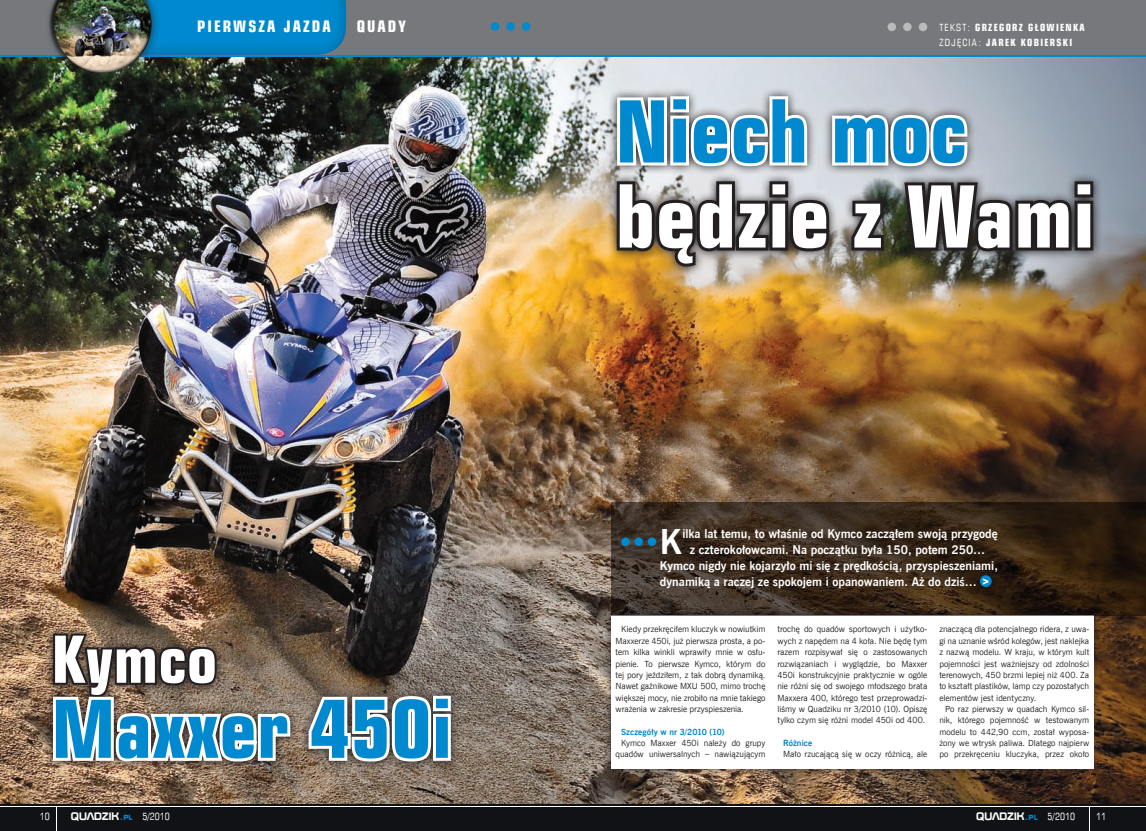
<style>
.page{position:relative;width:1146px;height:831px;background:#fff}
.page>*{position:absolute;margin:0;border:0;box-sizing:border-box;transform-origin:0 0}
.t1{font:85.7px "Square 721 Cn EU Bold";letter-spacing:.01em;color:#fff}
.t2{font:85.7px "Square 721 Cn EU Bold";letter-spacing:.01em;color:#0089cf}
.t3{font:80px "Square 721 Cn EU Bold";letter-spacing:.01em;color:#0089cf}
.t4{font:65px "Square 721 Cn EU Bold";letter-spacing:.01em;color:#fff}
.t5{font:34px "News Goth EU Bold";color:#fff}
.t6{font:16px "Square 721 Cn EU Bold";letter-spacing:.13em;color:#fff}
.t7{font:12px "News Goth EU Bold";color:#fff}
.t8{font:11px "Space Bd EU Normal";color:#fff}
.t9{font:10px/15px "Square 721 Cn EU Bold";letter-spacing:.13em;color:#fff}
.t10{font:10px "Square 721 Cn EU Normal";color:#fff}
.t11{font:8.5px/11.3px "News Goth EU Normal";color:#231f20;text-align:justify}
.t12{font:8.5px "News Goth EU Bold";letter-spacing:.005em;color:#0089cf}
.s1{font-family:"Square 721 Cn EU Normal"}
.s2{font-family:"Arial";font-weight:900;font-size:10px}
.s3{font-family:"Square 721 Cn EU Normal";font-size:16px;color:#0089cf}
.s4{font-size:10px;color:#0089cf}
.s5{font-family:"Square 721 Cn EU Normal";font-size:10px}
</style>
<div class="page">
<img style="left:0;top:57px;width:1145px;height:747px">
<div style="left:0;top:804px;width:573px;height:27px;background:#101216"></div>
<hr style="left:0;top:805px;width:573px;height:1px;background:#fff">
<svg style="left:56px;top:806px;width:1px;height:25px"></svg>
<div style="left:0;top:0;width:573px;height:55px;background:#76787b"></div>
<hr style="left:0;top:55px;width:573px;height:2px;background:#0089cf">
<svg style="left:490px;top:22px;width:9px;height:9px"></svg>
<div style="left:506px;top:22px;width:9px;height:9px;background:#0089cf;border-radius:50%"></div>
<div style="left:522px;top:22px;width:8px;height:9px;background:#0089cf;border-radius:50%"></div>
<div style="left:573px;top:804px;width:572px;height:27px;background:#101216"></div>
<hr style="left:573px;top:805px;width:572px;height:1px;background:#fff">
<div style="left:573px;top:0;width:572px;height:55px;background:#76787b"></div>
<hr style="left:573px;top:55px;width:572px;height:2px;background:#0089cf">
<div style="left:887px;top:23px;width:8px;height:8px;background:#babbbc;border-radius:50%"></div>
<div style="left:903px;top:23px;width:8px;height:8px;background:#babbbc;border-radius:50%"></div>
<div style="left:918px;top:23px;width:9px;height:8px;background:#babbbc;border-radius:50%"></div>
<svg style="left:606px;top:86px;width:495px;height:189px;background:#b2ac9f"></svg>
<img style="left:613px;top:57px;width:483px;height:245px">
<div style="left:601px;top:605px;width:501px;height:172px;background:#231f20;opacity:.75"></div>
<div style="left:611px;top:615px;width:482px;height:153px;background:#fff"></div>
<svg style="left:611px;top:502px;width:534px;height:113px;background:#36281b"></svg>
<div style="left:647px;top:537px;width:9px;height:9px;background:#0089cf;border-radius:50%"></div>
<div style="left:634px;top:537px;width:9px;height:9px;background:#0089cf;border-radius:50%"></div>
<div style="left:621px;top:537px;width:8px;height:9px;background:#0089cf;border-radius:50%"></div>
<div style="left:979px;top:575px;width:12px;height:12px;background:#0089cf;border-radius:50%"></div>
<svg style="left:43px;top:623px;width:416px;height:147px;background:#645649"></svg>
<svg style="left:50px;top:631px;width:243px;height:149px"></svg>
<svg style="left:305px;top:674px;width:149px;height:92px"></svg>
<svg style="left:162px;top:0;width:184px;height:73px;background:#0b74a6"></svg>
<div style="left:45px;top:0;width:117px;height:82px;background:#231f20;opacity:.16"></div>
<img style="left:56px;top:0;width:100px;height:78px">
<h3 class="t6" style="left:197px;top:16px;width:135px">PIERWSZA JAZDA</h3>
<h3 class="t6" style="left:356px;top:16px;width:51px">QUADY</h3>
<h3 class="t4" style="left:52px;top:618px;width:167px">Kymco</h3>
<h2 class="t3" style="left:52px;top:678px;width:401px">Maxxer 450i</h2>
<p class="t9" style="left:939px;top:20px;width:147px"><span class="s1">TEKST:</span> GRZEGORZ GŁOWIENKA<br><span class="s1">ZDJĘCIA:</span> JAREK KOBIERSKI</p>
<h1 class="t2" style="left:615px;top:77px;width:353px">Niech moc</h1>
<h1 class="t1" style="left:615px;top:162px;width:480px">będzie z Wami</h1>
<h3 class="t5" style="left:660px;top:520px;width:24px">K</h3>
<h3 class="t7" style="left:682px;top:525px;width:317px">ilka lat temu, to właśnie od Kymco zacząłem swoją przygodę</h3>
<h3 class="t7" style="left:689px;top:541px;width:297px">z czterokołowcami. Na początku była 150, potem 250…</h3>
<h3 class="t7" style="left:660px;top:557px;width:339px">Kymco nigdy nie kojarzyło mi się z prędkością, przyspieszeniami,</h3>
<h3 class="t7" style="left:660px;top:573px;width:330px">dynamiką a raczej ze spokojem i opanowaniem. Aż do dziś… <span class="s2">&gt;</span></h3>
<p class="t11" style="left:615px;top:624px;width:151px;text-indent:6px">Kiedy przekręciłem kluczyk w nowiutkim Maxxerze 450i, już pierwsza prosta, a po&shy;tem kilka winkli wprawiły mnie w osłu&shy;pienie. To pierwsze Kymco, którym do tej pory jeździłem, z tak dobrą dynamiką.<br>Nawet gaźnikowe MXU 500, mimo trochę większej mocy, nie zrobiło na mnie takiego wrażenia w zakresie przyspieszenia.</p>
<p class="t12" style="left:621px;top:726px;width:105px">Szczegóły w nr 3/2010 (10)</p>
<p class="t11" style="left:615px;top:737px;width:151px;text-align:right">Kymco Maxxer 450i należy do grupy quadów uniwersalnych – nawiązującym</p>
<p class="t11" style="left:777px;top:624px;width:151px">trochę do quadów sportowych i użytko&shy;wych z napędem na 4 koła. Nie będę tym razem rozpisywał się o zastosowanych rozwiązaniach i wyglądzie, bo Maxxer 450i konstrukcyjnie praktycznie w ogóle nie różni się od swojego młodszego brata Maxxera 400, którego test przeprowadzi&shy;liśmy w Quadziku nr 3/2010 (10). Opiszę tylko czym się różni model 450i od 400.</p>
<p class="t12" style="left:783px;top:737px;width:31px">Różnice</p>
<p class="t11" style="left:783px;top:748px;width:146px">Mało rzucającą się w oczy różnicą, ale</p>
<p class="t11" style="left:939px;top:624px;width:151px">znaczącą dla potencjalnego ridera, z uwa&shy;gi na uznanie wśród kolegów, jest naklejka z nazwą modelu. W kraju, w którym kult pojemności jest ważniejszy od zdolności terenowych, 450 brzmi lepiej niż 400. Za to kształt plastików, lamp czy pozostałych elementów jest identyczny.</p>
<p class="t11" style="left:939px;top:703px;width:151px;text-indent:6px">Po raz pierwszy w quadach Kymco sil&shy;nik, którego pojemność w testowanym modelu to 442,90 ccm, został wyposa&shy;żony we wtrysk paliwa. Dlatego najpierw po przekręceniu kluczyka, przez około</p>
<p class="t10" style="left:40px;top:809px;width:11px">10</p>
<p class="t8" style="left:71px;top:809px;width:100px">QUADZIK<span class="s3">.</span><span class="s4">pl</span> <span class="s5">5/2010</span></p>
<p class="t8" style="left:975px;top:809px;width:100px">QUADZIK<span class="s3">.</span><span class="s4">pl</span> <span class="s5">5/2010</span></p>
<p class="t10" style="left:1096px;top:809px;width:11px">11</p>
</div>
